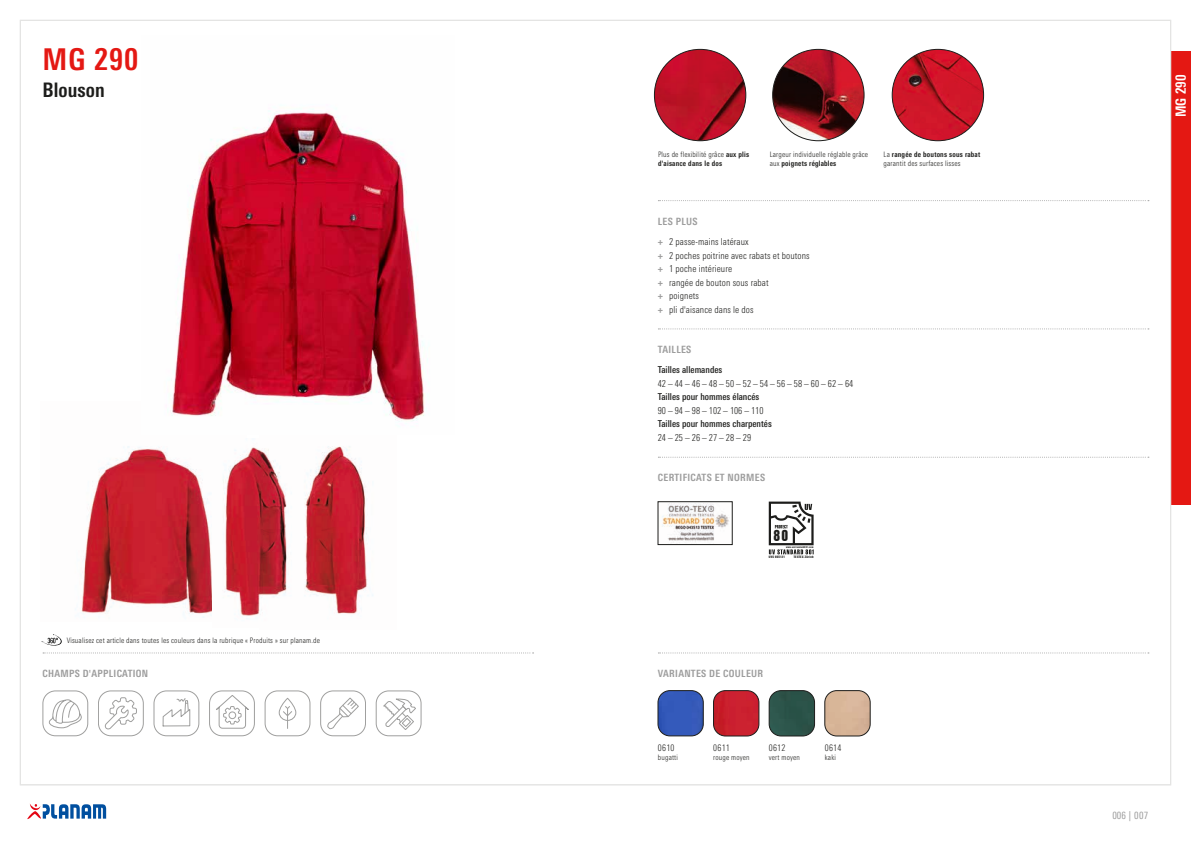
<style>
.page{position:relative;width:1191px;height:842px;background:#fff}
.page>*{position:absolute;margin:0;border:0;box-sizing:border-box;transform-origin:0 0}
.t1{font:700 condensed 30px "Univers Next Pro";color:#e41813}
.t2{font:700 condensed 20px "Univers Next Pro";letter-spacing:.005em;color:#1d1d1b}
.t3{font:700 condensed 16px "Univers Next Pro";letter-spacing:.005em;color:#fff}
.t4{font:700 condensed 14px "Univers Next Pro";color:#fff}
.t5{font:13.8px "Swiss 921 BT Regular A";color:#1d1d1b}
.t6{font:700 condensed 10px "Univers Next Pro";letter-spacing:.03em;color:#9d9d9d}
.t7{font:condensed 10px "Univers Next Pro";letter-spacing:.025em;color:#9d9d9d}
.t8{font:300 condensed 9.5px/13.5px "Univers Next Pro";letter-spacing:.01em;color:#1d1d1b}
.t9{font:500 condensed 9.5px "Univers Next Pro";color:#1d1d1b}
.t10{font:300 condensed 9px "Univers Next Pro";letter-spacing:.035em;color:#1d1d1b}
.t11{font:300 condensed 7.5px/9px "Univers Next Pro";letter-spacing:.025em;color:#1d1d1b}
.t12{font:700 condensed 7.5px/9px "Univers Next Pro";letter-spacing:.025em;color:#1d1d1b}
.t13{font:2.9px "Swiss 921 BT Regular A";letter-spacing:.1em;color:#1d1d1b}
.t14{font:2.9px "Swiss 921 BT Regular A";letter-spacing:.07em;color:#1d1d1b}
.t15{font:2.2px "Swiss 921 BT Regular A";letter-spacing:.1em;color:#1d1d1b}
.s1{font-weight:300}
.s2{font-weight:700}
.s3{font-weight:700;color:#9d9d9d}
</style>
<div class="page">
<img style="left:662px;top:504px;width:67px;height:38px">
<div style="left:658px;top:502px;width:74px;height:43px;border:1px solid #1d1d1b"></div>
<svg style="left:768px;top:502px;width:45px;height:52px"></svg>
<svg style="left:49px;top:699px;width:39px;height:29px"></svg>
<div style="left:43px;top:691px;width:45px;height:45px;border:1px solid #9f9f9e;border-radius:13px"></div>
<div style="left:154px;top:691px;width:45px;height:45px;border:1px solid #9f9f9e;border-radius:13px"></div>
<svg style="left:163px;top:698px;width:27px;height:28px"></svg>
<div style="left:265px;top:691px;width:45px;height:45px;border:1px solid #9f9f9e;border-radius:13px"></div>
<div style="left:279px;top:698px;width:17px;height:23px;border:1px solid #9f9f9e;border-radius:8px"></div>
<svg style="left:283px;top:706px;width:9px;height:23px"></svg>
<div style="left:376px;top:691px;width:45px;height:45px;border:1px solid #9f9f9e;border-radius:13px"></div>
<svg style="left:383px;top:699px;width:33px;height:31px"></svg>
<div style="left:209px;top:691px;width:46px;height:45px;border:1px solid #9f9f9e;border-radius:13px"></div>
<svg style="left:216px;top:695px;width:33px;height:34px"></svg>
<div style="left:229px;top:712px;width:7px;height:7px;border:1px solid #9f9f9e;border-radius:50%"></div>
<div style="left:320px;top:691px;width:46px;height:45px;border:1px solid #9f9f9e;border-radius:13px"></div>
<svg style="left:327px;top:697px;width:32px;height:32px"></svg>
<div style="left:98px;top:691px;width:46px;height:45px;border:1px solid #9f9f9e;border-radius:13px"></div>
<svg style="left:104px;top:697px;width:33px;height:33px"></svg>
<img style="left:654px;top:49px;width:92px;height:92px;border-radius:46px">
<img style="left:892px;top:49px;width:91px;height:92px;border-radius:46px">
<img style="left:772px;top:49px;width:92px;height:92px;border-radius:46px">
<img style="left:81px;top:446px;width:131px;height:172px">
<img style="left:305px;top:446px;width:68px;height:168px">
<img style="left:223px;top:447px;width:64px;height:172px">
<img style="left:171px;top:109px;width:257px;height:312px">
<img style="left:658px;top:691px;width:45px;height:45px">
<div style="left:658px;top:690px;width:45px;height:46px;border:1px solid #1d1d1b;border-radius:12px"></div>
<img style="left:769px;top:691px;width:45px;height:45px">
<div style="left:769px;top:690px;width:45px;height:46px;border:1px solid #1d1d1b;border-radius:12px"></div>
<img style="left:713px;top:691px;width:46px;height:45px">
<div style="left:713px;top:690px;width:46px;height:46px;border:1px solid #1d1d1b;border-radius:12px"></div>
<img style="left:824px;top:691px;width:46px;height:45px">
<div style="left:824px;top:690px;width:46px;height:46px;border:1px solid #1d1d1b;border-radius:12px"></div>
<svg style="left:658px;top:200px;width:491px;height:1px"></svg>
<svg style="left:658px;top:328px;width:491px;height:1px"></svg>
<svg style="left:658px;top:457px;width:491px;height:1px"></svg>
<svg style="left:42px;top:634px;width:20px;height:12px"></svg>
<svg style="left:658px;top:652px;width:491px;height:1px"></svg>
<svg style="left:43px;top:652px;width:490px;height:1px"></svg>
<div style="left:1171px;top:51px;width:20px;height:454px;background:#e41813"></div>
<svg style="left:27px;top:804px;width:79px;height:15px"></svg>
<h1 class="t1" style="left:43px;top:41px;width:97px">MG 290</h1>
<h2 class="t2" style="left:43px;top:78px;width:64px">Blouson</h2>
<p class="t12" style="left:658px;top:150px;width:93px"><span class="s1">Plus de flexibilité grâce</span> aux plis d'aisance dans le dos</p>
<p class="t11" style="left:769px;top:150px;width:100px">Largeur individuelle réglable grâce aux <span class="s2">poignets réglables</span></p>
<p class="t11" style="left:883px;top:150px;width:98px">La <span class="s2">rangée de boutons sous rabat </span>garantit des surfaces lisses</p>
<h3 class="t6" style="left:658px;top:215px;width:41px">LES PLUS</h3>
<p class="t8" style="left:658px;top:235px;width:153px"><span class="s3">+</span> 2 passe-mains latéraux<br><span class="s3">+</span> 2 poches poitrine avec rabats et boutons <span class="s3">+</span> 1 poche intérieure<br><span class="s3">+</span> rangée de bouton sous rabat<br><span class="s3">+</span> poignets<br><span class="s3">+</span> pli d'aisance dans le dos</p>
<h3 class="t6" style="left:658px;top:344px;width:35px">TAILLES</h3>
<p class="t9" style="left:658px;top:364px;width:66px">Tailles allemandes</p>
<p class="t8" style="left:658px;top:377px;width:197px">42 – 44 – 46 – 48 – 50 – 52 – 54 – 56 – 58 – 60 – 62 – 64</p>
<p class="t9" style="left:658px;top:391px;width:103px">Tailles pour hommes élancés</p>
<p class="t8" style="left:658px;top:404px;width:107px">90 – 94 – 98 – 102 – 106 – 110</p>
<p class="t9" style="left:658px;top:418px;width:115px">Tailles pour hommes charpentés</p>
<p class="t8" style="left:658px;top:431px;width:95px">24 – 25 – 26 – 27 – 28 – 29</p>
<h3 class="t6" style="left:658px;top:472px;width:109px">CERTIFICATS ET NORMES</h3>
<h3 class="t5" style="left:773px;top:527px;width:16px">80</h3>
<p class="t15" style="left:786px;top:545px;width:29px">www.uvstandard801.com</p>
<p class="t14" style="left:769px;top:555px;width:17px">UVS 065121</p>
<p class="t13" style="left:794px;top:555px;width:21px">TESTEX Zürich</p>
<p class="t11" style="left:67px;top:636px;width:255px">Visualisez cet article dans toutes les couleurs dans la rubrique « Produits » sur planam.de</p>
<h3 class="t6" style="left:43px;top:668px;width:107px">CHAMPS D'APPLICATION</h3>
<h3 class="t6" style="left:658px;top:668px;width:107px">VARIANTES DE COULEUR</h3>
<p class="t10" style="left:658px;top:743px;width:18px">0610</p>
<p class="t11" style="left:658px;top:753px;width:22px">bugatti</p>
<p class="t10" style="left:713px;top:743px;width:18px">0611</p>
<p class="t11" style="left:713px;top:753px;width:38px">rouge moyen</p>
<p class="t10" style="left:768px;top:743px;width:18px">0612</p>
<p class="t11" style="left:768px;top:753px;width:33px">vert moyen</p>
<p class="t10" style="left:825px;top:743px;width:18px">0614</p>
<p class="t11" style="left:825px;top:753px;width:13px">kaki</p>
<h3 class="t3" style="left:1172px;top:137px;width:64px;rotate:-90deg">HIGHLINE</h3>
<h3 class="t4" style="left:1172px;top:117px;width:44px;rotate:-90deg">MG 290</h3>
<h3 class="t7" style="left:1112px;top:809px;width:38px">006 | 007</h3>
</div>
